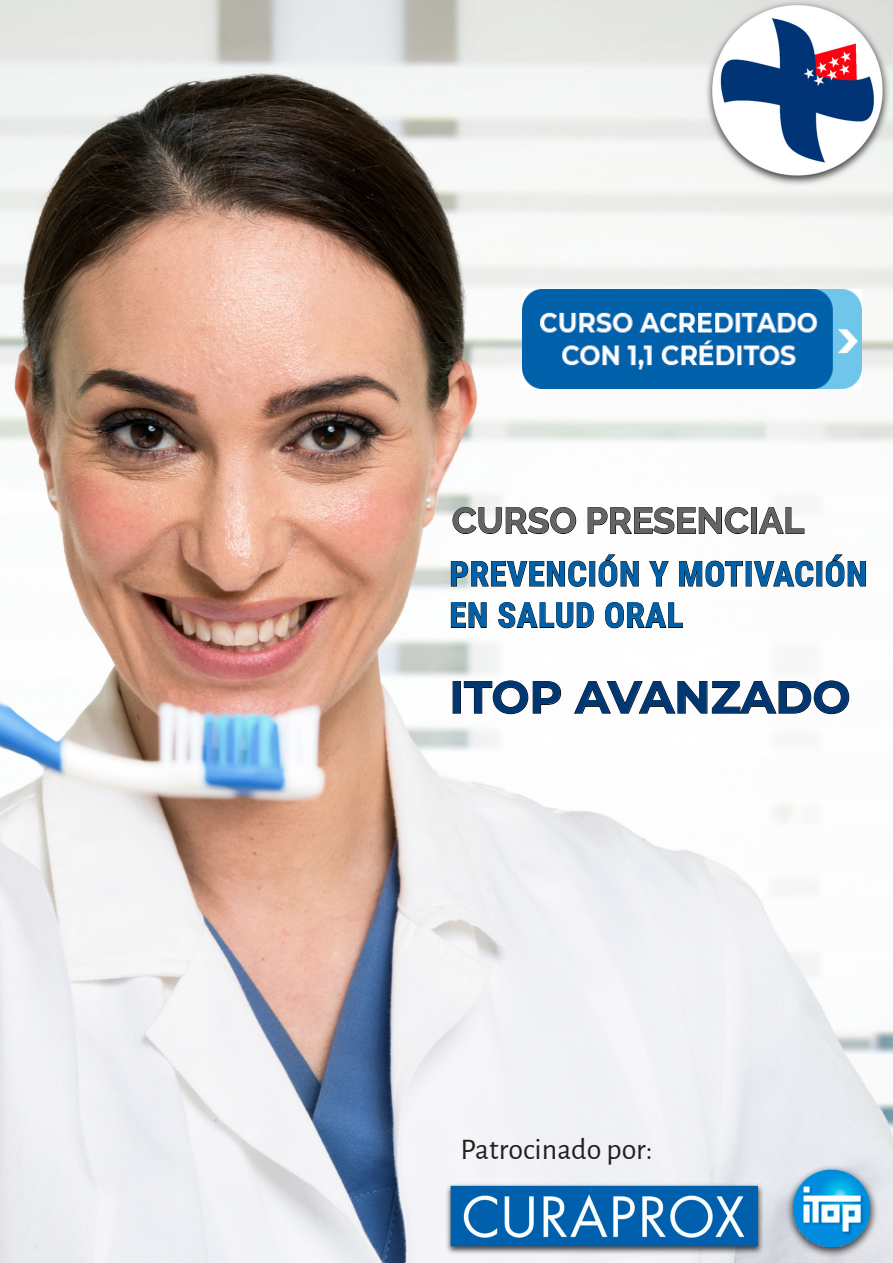
<style>
.page{position:relative;width:893px;height:1263px;background:#fff}
.page>*{position:absolute;margin:0;border:0;box-sizing:border-box;transform-origin:0 0}
.t1{font:700 45px "Montserrat";color:#003773}
.t2{font:700 36px "Raleway";color:#646466}
.t3{font:700 34.5px/41.4px "Roboto Condensed";letter-spacing:.02em;color:#0060aa}
.t4{font:30px "Alegreya Sans";color:#231f20}
</style>
<div class="page">
<img style="left:0;top:0;width:893px;height:1263px">
<svg style="left:451px;top:560px;width:136px;height:27px"></svg>
<svg style="left:598px;top:554px;width:41px;height:33px"></svg>
<svg style="left:649px;top:561px;width:20px;height:26px"></svg>
<svg style="left:679px;top:560px;width:64px;height:27px"></svg>
<svg style="left:754px;top:560px;width:60px;height:27px"></svg>
<svg style="left:825px;top:554px;width:41px;height:33px"></svg>
<svg style="left:451px;top:602px;width:36px;height:26px"></svg>
<svg style="left:498px;top:602px;width:96px;height:26px"></svg>
<svg style="left:605px;top:602px;width:78px;height:26px"></svg>
<svg style="left:452px;top:507px;width:124px;height:27px"></svg>
<svg style="left:587px;top:507px;width:162px;height:27px"></svg>
<div style="left:751px;top:508px;width:5px;height:25px;border:1px solid #000"></div>
<svg style="left:758px;top:507px;width:47px;height:27px"></svg>
<svg style="left:464px;top:680px;width:97px;height:34px"></svg>
<svg style="left:574px;top:680px;width:275px;height:34px"></svg>
<img style="left:523px;top:289px;width:339px;height:100px">
<p class="t2" style="left:452px;top:500px;width:354px">CURSO PRESENCIAL</p>
<p class="t3" style="left:449px;top:552px;width:419px">PREVENCIÓN Y MOTIVACIÓN<br>EN SALUD ORAL</p>
<p class="t1" style="left:449px;top:665px;width:403px">ITOP AVANZADO</p>
<p class="t4" style="left:460px;top:1129px;width:194px">Patrocinado por:</p>
</div>
